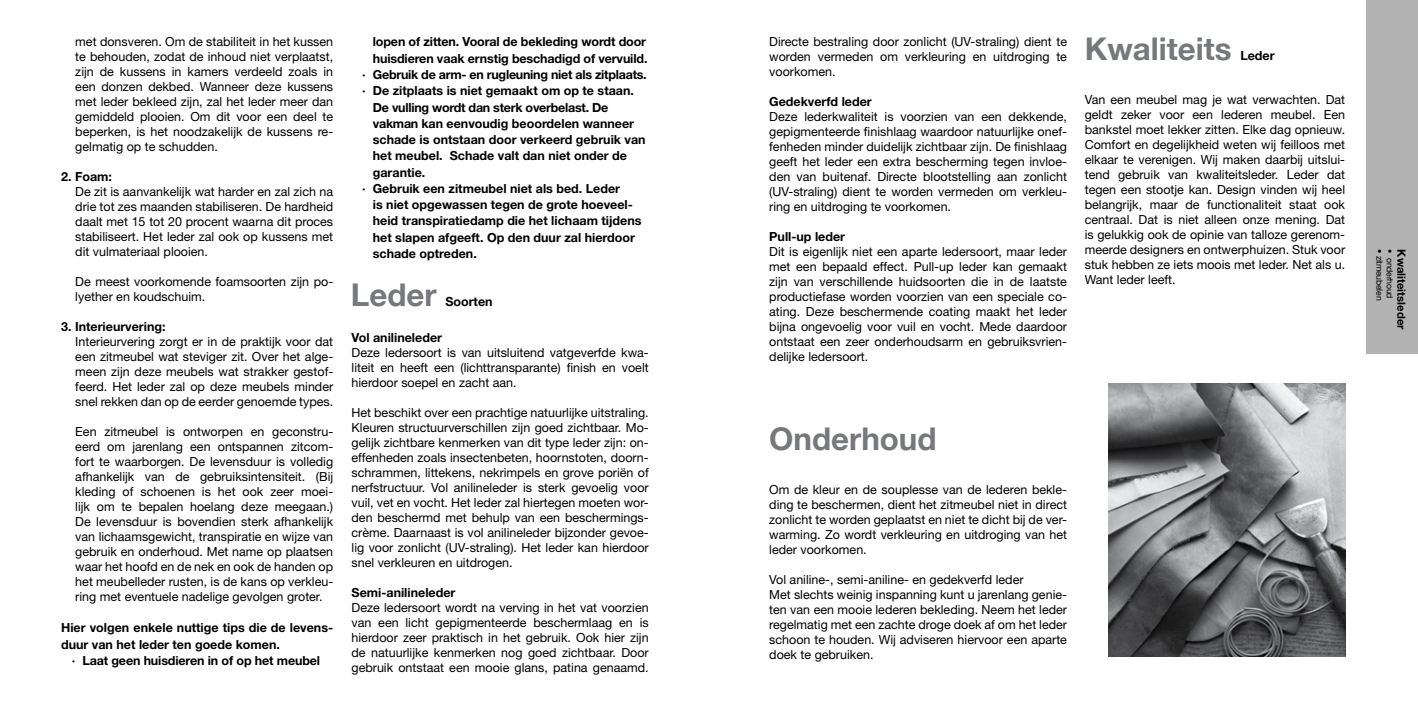
<style>
.page{position:relative;width:1418px;height:709px;background:#fff}
.page>*{position:absolute;margin:0;border:0;box-sizing:border-box;transform-origin:0 0}
.t1{font:700 31.25px "Helvetica Neue";color:#77787b}
.t2{font:12.5px/15px "Helvetica Neue LT";color:#000;text-align:justify}
.t3{font:700 12.5px/16.2px "Helvetica Neue LT";color:#000}
.t4{font:700 12.5px "Helvetica Neue LT";letter-spacing:-.02em;color:#000}
.t5{font:700 12.5px "Helvetica Neue";color:#000}
.t6{font:700 11.25px "Helvetica Neue LT";color:#000}
.t7{font:8.75px "Helvetica Neue LT";letter-spacing:-.03em;color:#000}
</style>
<div class="page">
<div style="left:1365px;top:0;width:52px;height:353px;background:#b3b3b3"></div>
<img style="left:1108px;top:383px;width:237px;height:274px">
<p class="t2" style="left:75px;top:34px;width:259px">met donsveren. Om de stabiliteit in het kussen te behouden, zodat de inhoud niet verplaatst, zijn de kussens in kamers verdeeld zoals in een donzen dekbed. Wanneer deze kussens met leder bekleed zijn, zal het leder meer dan gemiddeld plooien. Om dit voor een deel te beperken, is het noodzakelijk de kussens reo gelmatig op te schudden.</p>
<p class="t3" style="left:61px;top:168px;width:52px">2. Foam:</p>
<p class="t2" style="left:75px;top:184px;width:259px">De zit is aanvankelijk wat harder en zal zich na drie tot zes maanden stabiliseren. De hardheid daalt met 15 tot 20 procent waarna dit proces stabiliseert. Het leder zal ook op kussens met dit vulmateriaal plooien.</p>
<p class="t2" style="left:75px;top:274px;width:259px">De meest voorkomende foamsoorten zijn poo lyether en koudschuim.</p>
<p class="t3" style="left:61px;top:318px;width:106px">3. Interieurvering:</p>
<p class="t2" style="left:75px;top:334px;width:259px">Interieurvering zorgt er in de praktijk voor dat een zitmeubel wat steviger zit. Over het algeo meen zijn deze meubels wat strakker gestofo feerd. Het leder zal op deze meubels minder snel rekken dan op de eerder genoemde types.</p>
<p class="t2" style="left:75px;top:424px;width:259px">Een zitmeubel is ontworpen en geconstruo eerd om jarenlang een ontspannen zitcomo fort te waarborgen. De levensduur is volledig afhankelijk van de gebruiksintensiteit. (Bij kleding of schoenen is het ook zeer moeio lijk om te bepalen hoelang deze meegaan.)<br>De levensduur is bovendien sterk afhankelijk van lichaamsgewicht, transpiratie en wijze van gebruik en onderhoud. Met name op plaatsen waar het hoofd en de nek en ook de handen op het meubelleder rusten, is de kans op verkleuo ring met eventuele nadelige gevolgen groter.</p>
<p class="t3" style="left:61px;top:619px;width:273px">Hier volgen enkele nuttige tips die de levens&shy;duur van het leder ten goede komen.</p>
<p class="t3" style="left:72px;top:652px;width:250px">· Laat geen huisdieren in of op het meubel</p>
<p class="t3" style="left:373px;top:34px;width:275px">lopen of zitten. Vooral de bekleding wordt door</p>
<p class="t3" style="left:373px;top:50px;width:276px">huisdieren vaak ernstig beschadigd of vervuild.</p>
<p class="t4" style="left:362px;top:67px;width:286px">· Gebruik de arm- en rugleuning niet als zitplaats.</p>
<p class="t3" style="left:362px;top:82px;width:273px">· De zitplaats is niet gemaakt om op te staan.</p>
<p class="t4" style="left:373px;top:99px;width:237px">De vulling wordt dan sterk overbelast. De</p>
<p class="t3" style="left:373px;top:115px;width:263px">vakman kan eenvoudig beoordelen wanneer</p>
<p class="t3" style="left:373px;top:131px;width:274px">schade is ontstaan door verkeerd gebruik van</p>
<p class="t3" style="left:373px;top:147px;width:256px">het meubel. Schade valt dan niet onder de</p>
<p class="t3" style="left:373px;top:164px;width:54px">garantie.</p>
<p class="t3" style="left:362px;top:180px;width:259px">· Gebruik een zitmeubel niet als bed. Leder</p>
<p class="t3" style="left:373px;top:196px;width:261px">is niet opgewassen tegen de grote hoeveel-</p>
<p class="t3" style="left:373px;top:212px;width:270px">heid transpiratiedamp die het lichaam tijdens</p>
<p class="t3" style="left:373px;top:229px;width:264px">het slapen afgeeft. Op den duur zal hierdoor</p>
<p class="t3" style="left:373px;top:245px;width:105px">schade optreden.</p>
<h1 class="t1" style="left:351px;top:270px;width:87px">Leder</h1>
<p class="t5" style="left:445px;top:292px;width:49px">Soorten</p>
<p class="t3" style="left:351px;top:329px;width:92px">Vol anilineleder</p>
<p class="t2" style="left:351px;top:344px;width:299px">Deze ledersoort is van uitsluitend vatgeverfde kwao liteit en heeft een (lichttransparante) finish en voelt hierdoor soepel en zacht aan.</p>
<p class="t2" style="left:351px;top:404px;width:299px">Het beschikt over een prachtige natuurlijke uitstraling.<br>Kleuren structuurverschillen zijn goed zichtbaar. Moo gelijk zichtbare kenmerken van dit type leder zijn: ono effenheden zoals insectenbeten, hoornstoten, doorno schrammen, littekens, nekrimpels en grove poriën of nerfstructuur. Vol anilineleder is sterk gevoelig voor vuil, vet en vocht. Het leder zal hiertegen moeten woro den beschermd met behulp van een beschermingso crème. Daarnaast is vol anilineleder bijzonder gevoeo lig voor zonlicht (UV-straling). Het leder kan hierdoor snel verkleuren en uitdrogen.</p>
<p class="t3" style="left:351px;top:584px;width:105px">Semi-anilineleder</p>
<p class="t2" style="left:351px;top:599px;width:299px">Deze ledersoort wordt na verving in het vat voorzien van een licht gepigmenteerde beschermlaag en is hierdoor zeer praktisch in het gebruik. Ook hier zijn de natuurlijke kenmerken nog goed zichtbaar. Door gebruik ontstaat een mooie glans, patina genaamd.</p>
<p class="t2" style="left:769px;top:34px;width:299px">Directe bestraling door zonlicht (UV-straling) dient te worden vermeden om verkleuring en uitdroging te voorkomen.</p>
<p class="t3" style="left:769px;top:93px;width:104px">Gedekverfd leder</p>
<p class="t2" style="left:769px;top:109px;width:299px">Deze lederkwaliteit is voorzien van een dekkende, gepigmenteerde finishlaag waardoor natuurlijke onefo fenheden minder duidelijk zichtbaar zijn. De finishlaag geeft het leder een extra bescherming tegen invloeo den van buitenaf. Directe blootstelling aan zonlicht (UV-straling) dient te worden vermeden om verkleuo ring en uitdroging te voorkomen.</p>
<p class="t3" style="left:769px;top:228px;width:77px">Pull-up leder</p>
<p class="t2" style="left:769px;top:244px;width:299px">Dit is eigenlijk niet een aparte ledersoort, maar leder met een bepaald effect. Pull-up leder kan gemaakt zijn van verschillende huidsoorten die in de laatste productiefase worden voorzien van een speciale coo ating. Deze beschermende coating maakt het leder bijna ongevoelig voor vuil en vocht. Mede daardoor ontstaat een zeer onderhoudsarm en gebruiksvrieno delijke ledersoort.</p>
<h1 class="t1" style="left:1084px;top:24px;width:148px">Kwaliteits</h1>
<p class="t5" style="left:1240px;top:46px;width:36px">Leder</p>
<p class="t2" style="left:1084px;top:92px;width:262px">Van een meubel mag je wat verwachten. Dat geldt zeker voor een lederen meubel. Een bankstel moet lekker zitten. Elke dag opnieuw.<br>Comfort en degelijkheid weten wij feilloos met elkaar te verenigen. Wij maken daarbij uitsluio tend gebruik van kwaliteitsleder. Leder dat tegen een stootje kan. Design vinden wij heel belangrijk, maar de functionaliteit staat ook centraal. Dat is niet alleen onze mening. Dat is gelukkig ook de opinie van talloze gerenomo meerde designers en ontwerphuizen. Stuk voor stuk hebben ze iets moois met leder. Net als u.<br>Want leder leeft.</p>
<h1 class="t1" style="left:769px;top:414px;width:169px">Onderhoud</h1>
<p class="t2" style="left:769px;top:481px;width:299px">Om de kleur en de souplesse van de lederen bekleo ding te beschermen, dient het zitmeubel niet in direct zonlicht te worden geplaatst en niet te dicht bij de vero warming. Zo wordt verkleuring en uitdroging van het leder voorkomen.</p>
<p class="t2" style="left:769px;top:571px;width:299px;text-align:left">Vol aniline-, semi-aniline- en gedekverfd leder<br>Met slechts weinig inspanning kunt u jarenlang genieo ten van een mooie lederen bekleding. Neem het leder regelmatig met een zachte droge doek af om het leder schoon te houden. Wij adviseren hiervoor een aparte doek te gebruiken.</p>
<p class="t7" style="left:1384px;top:249px;width:52px;rotate:90deg">• zitmeubelen</p>
<p class="t7" style="left:1395px;top:249px;width:50px;rotate:90deg">• onderhoud</p>
<p class="t6" style="left:1408px;top:249px;width:81px;rotate:90deg">Kwaliteitsleder</p>
</div>
